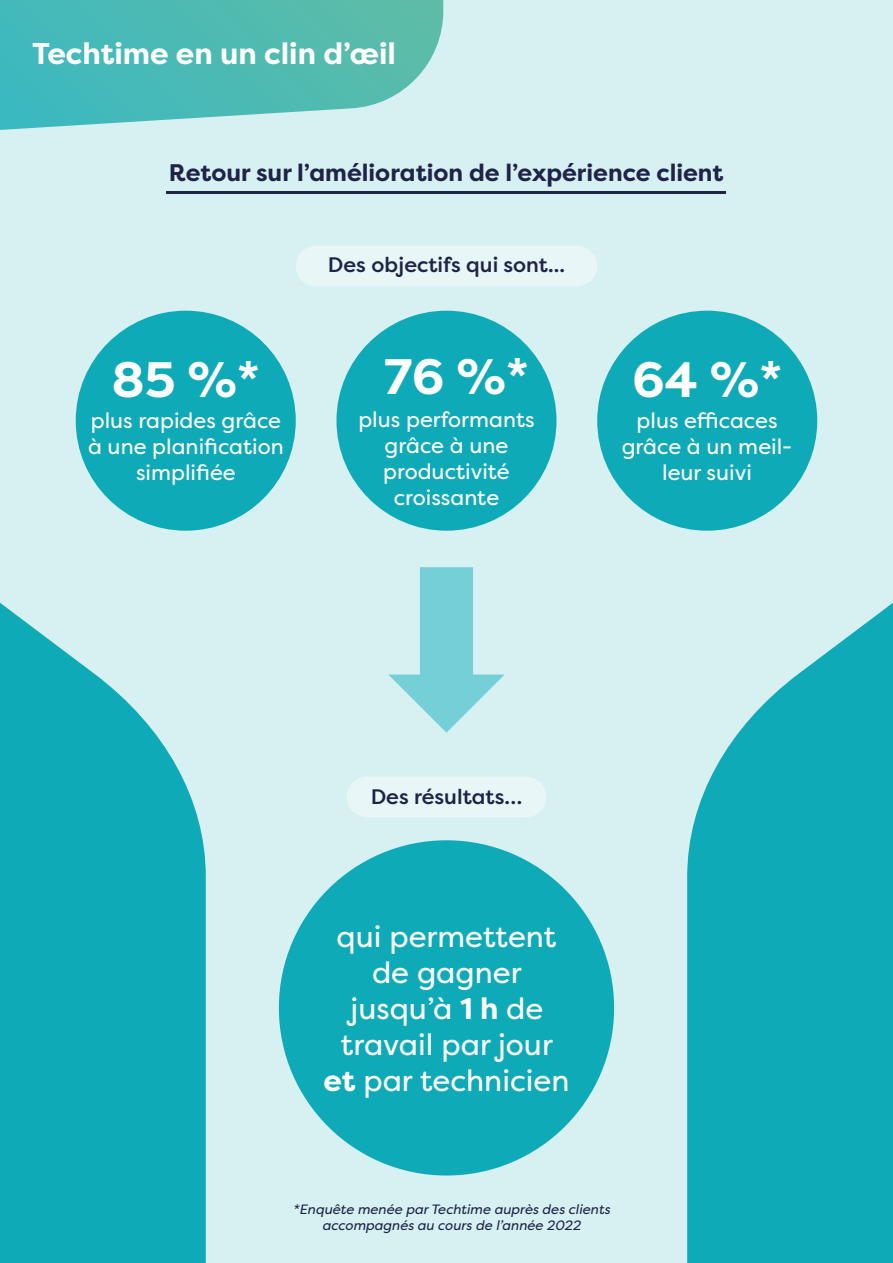
<style>
.page{position:relative;width:893px;height:1263px;background:#d7f1f3}
.page>*{position:absolute;margin:0;border:0;box-sizing:border-box;transform-origin:0 0}
.t1{font:700 49.65px "Filson Pro";color:#fff}
.t2{font:30px/36px "Filson Pro";color:#fff;text-align:center}
.t3{font:700 30px "Filson Pro";color:#fff}
.t4{font:700 24px "Filson Pro";color:#1f2348}
.t5{font:21.6px/26px "Filson Pro";color:#fff;text-align:center}
.t6{font:500 21px "Filson Pro";color:#1f2348}
.t7{font:italic 13.5px/16.2px "Filson Pro";color:#1f2348;text-align:center}
.s1{font-weight:700}
</style>
<div class="page">
<div style="left:347px;top:776px;width:199px;height:41px;background:#e8f6f8;border-radius:20px"></div>
<div style="left:296px;top:246px;width:301px;height:40px;background:#e8f6f8;border-radius:20px"></div>
<div style="left:279px;top:840px;width:335px;height:335px;background:#0faab7;border-radius:50%"></div>
<svg style="left:0;top:0;width:443px;height:130px"></svg>
<div style="left:76px;top:311px;width:220px;height:220px;background:#0faab7;border-radius:50%"></div>
<div style="left:597px;top:311px;width:220px;height:220px;background:#0faab7;border-radius:50%"></div>
<div style="left:336px;top:311px;width:220px;height:220px;background:#0faab7;border-radius:50%"></div>
<svg style="left:388px;top:567px;width:117px;height:166px"></svg>
<hr style="left:167px;top:191px;width:559px;height:3px;background:#1f2348">
<svg style="left:687px;top:602px;width:206px;height:661px;fill:#0faab7"></svg>
<svg style="left:0;top:602px;width:206px;height:661px;fill:#0faab7"></svg>
<h2 class="t3" style="left:32px;top:35px;width:365px">Techtime en un clin d’œil</h2>
<p class="t4" style="left:169px;top:158px;width:556px">Retour sur l’amélioration de l’expérience client</p>
<h1 class="t1" style="left:112px;top:348px;width:150px">85 %*</h1>
<p class="t5" style="left:88px;top:408px;width:197px">plus rapides grâce à une planification simplifiée</p>
<p class="t6" style="left:328px;top:250px;width:239px">Des objectifs qui sont...</p>
<h1 class="t1" style="left:384px;top:346px;width:146px">76 %*</h1>
<p class="t5" style="left:358px;top:406px;width:178px">plus performants grâce à une productivité croissante</p>
<h1 class="t1" style="left:632px;top:348px;width:151px">64 %*</h1>
<p class="t5" style="left:622px;top:408px;width:172px">plus efficaces grâce à un meil&shy;leur suivi</p>
<p class="t6" style="left:371px;top:782px;width:153px">Des résultats…</p>
<h2 class="t2" style="left:323px;top:918px;width:247px">qui permettent de gagner jusqu’à <span class="s1">1 h</span> de travail par jour <span class="s1">et</span> par technicien</h2>
<p class="t7" style="left:293px;top:1201px;width:322px">*Enquête menée parTechtime auprès des clients accompagnés au cours de l’année 2022</p>
</div>
